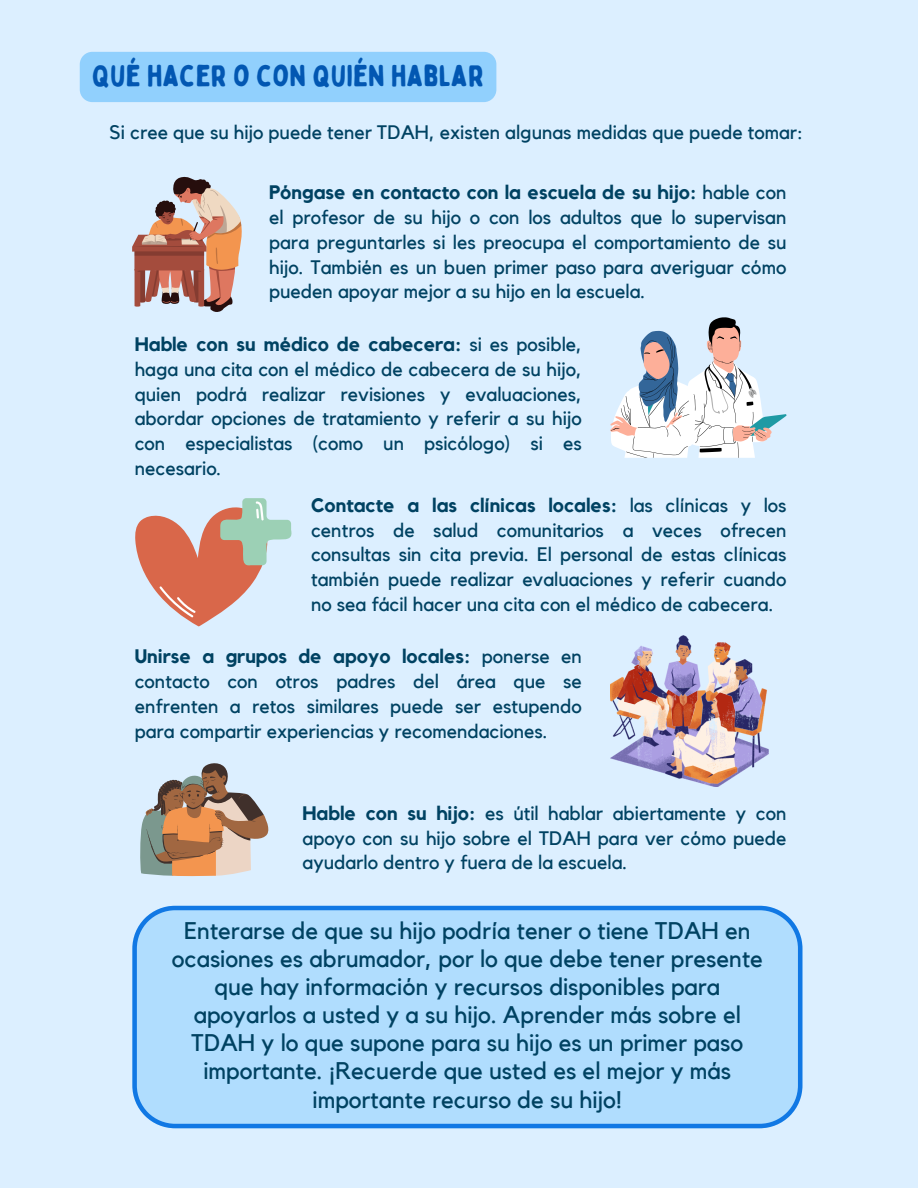
<style>
.page{position:relative;width:918px;height:1188px;background:#dcefff}
.page>*{position:absolute;margin:0;border:0;box-sizing:border-box;transform-origin:0 0}
.t1{font:30px "Bobby Jones Soft";color:#0257b2}
.t2{font:24px/28.2px "Kollektif";color:#004262;text-align:center}
.t3{font:19.5px/24.8px "Kollektif";color:#004262;text-align:justify}
.s1{font-weight:700}
</style>
<div class="page">
<svg style="left:132px;top:176px;width:110px;height:136px"></svg>
<svg style="left:610px;top:317px;width:177px;height:141px"></svg>
<svg style="left:610px;top:635px;width:159px;height:152px"></svg>
<svg style="left:140px;top:763px;width:129px;height:114px"></svg>
<div style="left:132px;top:906px;width:670px;height:222px;background:#b0ddfe"></div>
<svg style="left:135px;top:498px;width:157px;height:128px"></svg>
<div style="left:80px;top:52px;width:416px;height:50px;background:#91d0fd"></div>
<p class="t1" style="left:92px;top:57px;width:394px">QUÉ HACER O CON QUIÉN HABLAR</p>
<p class="t3" style="left:110px;top:121px;width:695px">Si cree que su hijo puede tener TDAH, existen algunas medidas que puede tomar:</p>
<p class="t3" style="left:269px;top:181px;width:519px"><span class="s1">Póngase en contacto con la escuela de su hijo:</span> hable con el profesor de su hijo o con los adultos que lo supervisan para preguntarles si les preocupa el comportamiento de su hijo. También es un buen primer paso para averiguar cómo pueden apoyar mejor a su hijo en la escuela.</p>
<p class="t3" style="left:135px;top:333px;width:449px"><span class="s1">Hable con su médico de cabecera:</span> si es posible, haga una cita con el médico de cabecera de su hijo, quien podrá realizar revisiones y evaluaciones, abordar opciones de tratamiento y referir a su hijo con especialistas (como un psicólogo) si es necesario.</p>
<p class="t3" style="left:311px;top:494px;width:477px"><span class="s1">Contacte a las clínicas locales:</span> las clínicas y los centros de salud comunitarios a veces ofrecen consultas sin cita previa. El personal de estas clínicas también puede realizar evaluaciones y referir cuando no sea fácil hacer una cita con el médico de cabecera.</p>
<p class="t3" style="left:135px;top:645px;width:449px"><span class="s1">Unirse a grupos de apoyo locales:</span> ponerse en contacto con otros padres del área que se enfrenten a retos similares puede ser estupendo para compartir experiencias y recomendaciones.</p>
<p class="t3" style="left:303px;top:801px;width:485px"><span class="s1">Hable con su hijo:</span> es útil hablar abiertamente y con apoyo con su hijo sobre el TDAH para ver cómo puede ayudarlo dentro y fuera de la escuela.</p>
<h1 class="t2" style="left:172px;top:917px;width:593px">Enterarse de que su hijo podría tener o tiene TDAH en ocasiones es abrumador, por lo que debe tener presente que hay información y recursos disponibles para apoyarlos a usted y a su hijo. Aprender más sobre el TDAH y lo que supone para su hijo es un primer paso importante. ¡Recuerde que usted es el mejor y más importante recurso de su hijo!</h1>
</div>
